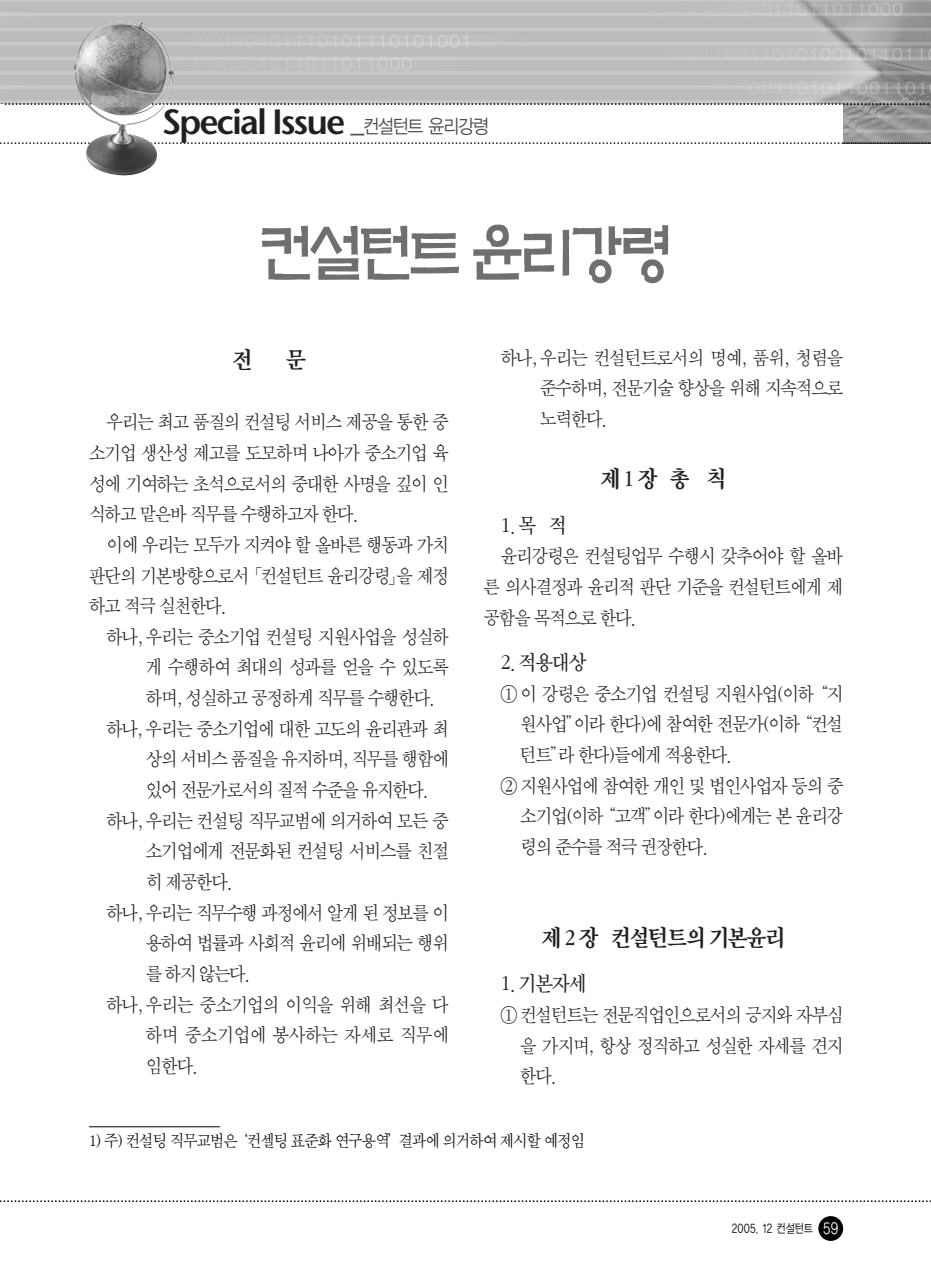
<style>
.page{position:relative;width:931px;height:1280px;background:#fff}
.page>*{position:absolute;margin:0;border:0;box-sizing:border-box;transform-origin:0 0}
.t1{font:700 61.25px "HY Mok Gak";letter-spacing:-.1em;color:#6d6f71;scale:.9 1}
.t2{font:35px "Stone Sans ITCTT Semi";letter-spacing:-.06em;color:#231f20}
.t3{font:24.5px "Sand Km";letter-spacing:-.05em;color:#231f20;scale:.9 1}
.t4{font:21.88px "Sand Tm";letter-spacing:-.05em;color:#231f20;scale:.9 1}
.t5{font:20.12px/30.6px "Sand Sm";letter-spacing:-.045em;color:#231f20;text-align:justify;scale:.9 1}
.t6{font:20.12px "Sand Sm";letter-spacing:-.005em;color:#231f20;scale:.9 1}
.t7{font:17.5px "Sand Sm";letter-spacing:-.05em;color:#000;scale:.9 1}
.t8{font:12.25px "YGO12";letter-spacing:-.07em;color:#000;scale:.8 1}
.s1{font-family:"YGO12";font-size:28px;color:#4d4d4d}
.s2{font-family:"YGO12";font-size:19.25px;color:#4d4d4d}
.s3{font-size:15.75px;color:#fff}
</style>
<div class="page">
<img style="left:0;top:0;width:931px;height:142px">
<div style="left:818px;top:1215px;width:25px;height:25px;background:#000;border-radius:50%"></div>
<svg style="left:1px;top:1200px;width:930px;height:1px"></svg>
<div style="left:0;top:104px;width:843px;height:40px;background:#fff"></div>
<svg style="left:0;top:103px;width:931px;height:2px;background:#939192"></svg>
<svg style="left:0;top:142px;width:931px;height:2px"></svg>
<img style="left:73px;top:17px;width:102px;height:159px">
<hr style="left:89px;top:1126px;width:131px;height:1px;background:#000">
<h2 class="t2" style="left:162px;top:109px;width:329px">Special Issue <span class="s1">_</span><span class="s2">컨설턴트 윤리강령</span></h2>
<h1 class="t1" style="left:258px;top:227px;width:463px">컨설턴트 윤리강령</h1>
<p class="t3" style="left:232px;top:348px;width:24px">전</p>
<p class="t3" style="left:286px;top:348px;width:24px">문</p>
<p class="t5" style="left:89px;top:408px;width:401px;text-indent:17px">우리는 최고 품질의 컨설팅 서비스 제공을 통한 중 소기업 생산성 제고를 도모하며 나아가 중소기업 육 성에 기여하는 초석으로서의 중대한 사명을 깊이 인 식하고 맡은바 직무를 수행하고자 한다.</p>
<p class="t5" style="left:89px;top:530px;width:401px;text-indent:17px">이에 우리는 모두가 지켜야 할 올바른 행동과 가치 판단의 기본방향으로서「컨설턴트 윤리강령」을 제정 하고 적극 실천한다.</p>
<p class="t5" style="left:107px;top:622px;width:382px">하나, 우리는 중소기업 컨설팅 지원사업을 성실하</p>
<p class="t5" style="left:146px;top:653px;width:338px">게 수행하여 최대의 성과를 얻을 수 있도록</p>
<p class="t5" style="left:146px;top:684px;width:323px">하며, 성실하고 공정하게 직무를 수행한다.</p>
<p class="t5" style="left:107px;top:714px;width:382px">하나, 우리는 중소기업에 대한 고도의 윤리관과 최</p>
<p class="t5" style="left:146px;top:745px;width:338px">상의 서비스 품질을 유지하며, 직무를 행함에</p>
<p class="t5" style="left:146px;top:775px;width:316px">있어 전문가로서의 질적 수준을 유지한다.</p>
<p class="t5" style="left:107px;top:806px;width:382px">하나, 우리는 컨설팅 직무교범에 의거하여 모든 중</p>
<p class="t5" style="left:146px;top:837px;width:338px">소기업에게 전문화된 컨설팅 서비스를 친절</p>
<p class="t5" style="left:146px;top:867px;width:99px">히 제공한다.</p>
<p class="t5" style="left:107px;top:898px;width:382px">하나, 우리는 직무수행 과정에서 알게 된 정보를 이</p>
<p class="t5" style="left:146px;top:929px;width:338px">용하여 법률과 사회적 윤리에 위배되는 행위</p>
<p class="t5" style="left:146px;top:959px;width:118px">를 하지 않는다.</p>
<p class="t5" style="left:107px;top:990px;width:382px">하나, 우리는 중소기업의 이익을 위해 최선을 다</p>
<p class="t6" style="left:146px;top:1025px;width:338px">하며 중소기업에 봉사하는 자세로 직무에</p>
<p class="t5" style="left:146px;top:1051px;width:60px">임한다.</p>
<p class="t5" style="left:540px;top:343px;width:338px;text-indent:-39px">하나, 우리는 컨설턴트로서의 명예, 품위, 청렴을 준수하며, 전문기술 향상을 위해 지속적으로 노력한다.</p>
<p class="t3" style="left:600px;top:467px;width:141px">제1 장총 칙</p>
<p class="t4" style="left:501px;top:515px;width:75px">1. 목 적</p>
<p class="t5" style="left:484px;top:542px;width:401px;text-indent:17px">윤리강령은 컨설팅업무 수행시 갖추어야 할 올바 른 의사결정과 윤리적 판단 기준을 컨설턴트에게 제 공함을 목적으로 한다.</p>
<p class="t4" style="left:501px;top:652px;width:97px">2. 적용대상</p>
<p class="t5" style="left:501px;top:679px;width:382px">① 이 강령은 중소기업 컨설팅 지원사업(이하“지</p>
<p class="t5" style="left:520px;top:710px;width:360px">원사업”이라 한다)에 참여한 전문가(이하“컨설</p>
<p class="t5" style="left:520px;top:740px;width:237px">턴트”라 한다)들에게 적용한다.</p>
<p class="t5" style="left:501px;top:771px;width:382px">② 지원사업에 참여한 개인 및 법인사업자 등의 중</p>
<p class="t5" style="left:520px;top:802px;width:360px">소기업(이하“고객”이라 한다)에게는 본 윤리강</p>
<p class="t5" style="left:520px;top:832px;width:211px">령의 준수를 적극 권장한다.</p>
<p class="t3" style="left:542px;top:926px;width:272px">제 2 장 컨설턴트의 기본윤리</p>
<p class="t4" style="left:501px;top:973px;width:97px">1. 기본자세</p>
<p class="t5" style="left:520px;top:1000px;width:360px;text-indent:-19px">① 컨설턴트는 전문직업인으로서의 긍지와 자부심 을 가지며, 항상 정직하고 성실한 자세를 견지 한다.</p>
<p class="t7" style="left:89px;top:1133px;width:552px">1) 주) 컨설팅 직무교범은‘컨셀팅 표준화 연구용역’결과에 의거하여 제시할 예정임</p>
<p class="t8" style="left:731px;top:1222px;width:136px">2005. 12 컨설턴트 <span class="s3">59</span></p>
</div>
